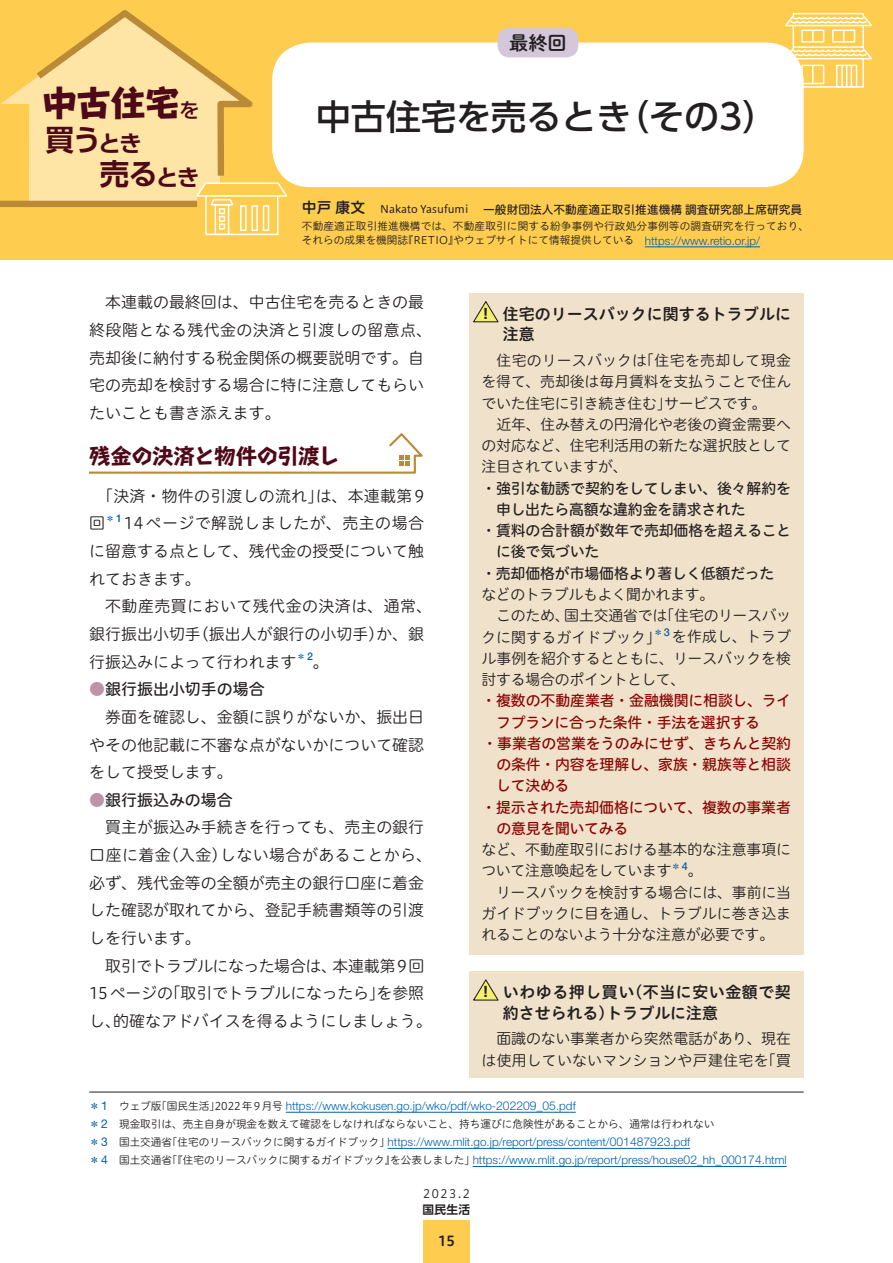
<style>
.page{position:relative;width:893px;height:1263px;background:#fff}
.page>*{position:absolute;margin:0;border:0;box-sizing:border-box;transform-origin:0 0}
.t1{font:500 35.1px "UD Shin Go Pro";color:#231f20}
.t2{font:800 34.5px "Take Std";color:#4e0919}
.t3{font:700 29.4px/34px "UD Shin Go Pro De";color:#4e0919}
.t4{font:700 21.3px "Take Std";letter-spacing:-.015em;color:#4e0919}
.t5{font:19.2px "Shuei M Go Std B";color:#231f20}
.t6{font:15.9px/27.6px "Hiragino UD Sans R Std W3";color:#231f20}
.t7{font:15.9px/20.2px "Hiragino UD Sans R Std W6";letter-spacing:.035em;color:#231f20}
.t8{font:15.9px "Hiragino UD Sans R Std N W5";color:#231f20}
.t9{font:15.9px/20.2px "Hiragino UD Sans R Std W6";letter-spacing:.005em;color:#231f20}
.t10{font:14.85px/21.3px "Hiragino UD Sans R Std W3";letter-spacing:-.01em;color:#231f20;text-align:justify}
.t11{font:14.85px "Hiragino UD Sans R Std W5";letter-spacing:-.01em;color:#8b0202}
.t12{font:14.85px "Hiragino UD Sans R Std W5";letter-spacing:-.01em;color:#231f20}
.t13{font:13.8px "Hiragino UD Sans R Std W6";color:#231f20}
.t14{font:700 13.8px "UD Shin Go Pro";color:#231f20}
.t15{font:300 11.7px/18px "Helvetica Neue LT Std";color:#0160ae}
.t16{font:11.7px "Hiragino UD Sans R Std W5";color:#231f20}
.t17{font:11.7px "Hiragino UD Sans R Std W3";color:#231f20}
.t18{font:700 11.7px "UD Shin Go Pro De";color:#231f20}
.t19{font:10.65px/13.8px "Hiragino UD Sans R Std W3";color:#231f20}
.t20{font:10.65px "Hiragino UD Sans R Std W4";color:#231f20}
.t21{font:500 9.3px "UD Shin Go Pro";color:#0160ae}
.s1{font-family:"UD Shin Go Pro";font-weight:500;font-size:20.4px}
.s2{font-size:22.95px}
.s3{font-family:"Hiragino UD Sans R Std W6";font-size:14.85px}
.s4{font-family:"Helvetica Neue LT Std";font-weight:300;font-size:11.7px;color:#0160ae}
.s5{font-family:"Helvetica Neue LT Std";font-size:10.65px}
.s6{color:#bf93a7}
.s7{font-family:"UD Shin Go Pro";font-weight:400;font-size:10.65px}
.s8{font-weight:400;font-size:12.15px}
.s9{font-family:"Hiragino UD Sans R Std W3";font-weight:400;font-size:10.65px;color:#231f20}
.s10{font-size:12.15px}
.s11{font-family:"UD Shin Go Pro";color:#0160ae}
.s12{font-family:"Helvetica Neue LT Std";font-size:12.15px;color:#0160ae}
</style>
<div class="page">
<div style="left:423px;top:1220px;width:47px;height:43px;background:#fecc4e"></div>
<div style="left:0;top:0;width:893px;height:259px;background:#fecc4e"></div>
<svg style="left:0;top:82px;width:30px;height:119px"></svg>
<div style="left:793px;top:58px;width:71px;height:30px;border:1px solid #fff"></div>
<div style="left:836px;top:65px;width:21px;height:23px;border:1px solid #fff"></div>
<hr style="left:841px;top:66px;width:2px;height:20px;background:#fff">
<svg style="left:846px;top:66px;width:6px;height:20px"></svg>
<div style="left:801px;top:65px;width:23px;height:19px;border:1px solid #fff"></div>
<svg style="left:812px;top:66px;width:1px;height:18px"></svg>
<svg style="left:783px;top:12px;width:89px;height:48px"></svg>
<div style="left:0;top:201px;width:197px;height:6px;background:#ba8a36"></div>
<svg style="left:30px;top:10px;width:259px;height:226px"></svg>
<hr style="left:645px;top:247px;width:115px;height:1px;background:#0160ae">
<div style="left:272px;top:43px;width:532px;height:144px;background:#fff;border-radius:38px"></div>
<div style="left:497px;top:28px;width:81px;height:29px;background:#d4c7d9;border-radius:12px"></div>
<div style="left:469px;top:293px;width:335px;height:662px;background:#f0e2ca"></div>
<div style="left:469px;top:972px;width:335px;height:106px;background:#f0e2ca"></div>
<svg style="left:89px;top:433px;width:334px;height:41px"></svg>
<svg style="left:473px;top:301px;width:26px;height:22px"></svg>
<svg style="left:473px;top:979px;width:26px;height:22px"></svg>
<hr style="left:286px;top:1112px;width:290px;height:1px;background:#0160ae">
<hr style="left:388px;top:1148px;width:302px;height:1px;background:#0160ae">
<hr style="left:473px;top:1166px;width:314px;height:1px;background:#0160ae">
<hr style="left:89px;top:1092px;width:715px;height:1px;background:#231f20">
<h2 class="t2" style="left:42px;top:75px;width:159px">中古住宅<span class="s1">を</span></h2>
<h3 class="t3" style="left:100px;top:122px;width:101px;text-indent:-55px">買う<span class="s2">とき<br></span>売る<span class="s2">とき</span></h3>
<p class="t5" style="left:509px;top:28px;width:59px">最終回</p>
<h1 class="t1" style="left:316px;top:88px;width:463px">中古住宅を売るとき（その3）</h1>
<p class="t20" style="left:302px;top:201px;width:168px"><span class="s3">中戸 康文　</span>Nakato Yasufumi</p>
<p class="t16" style="left:483px;top:200px;width:320px">一般財団法人不動産適正取引推進機構 調査研究部上席研究員</p>
<p class="t19" style="left:302px;top:219px;width:509px">不動産適正取引推進機構では、不動産取引に関する紛争事例や行政処分事例等の調査研究を行っており、それらの成果を機関誌『RETIO』やウェブサイトにて情報提供している　<span class="s4">https://www.retio.or.jp/</span></p>
<p class="t6" style="left:89px;top:288px;width:344px;text-indent:16px">本連載の最終回は、中古住宅を売るときの最終段階となる残代金の決済と引渡しの留意点、売却後に納付する税金関係の概要説明です。自宅の売却を検討する場合に特に注意してもらいたいことも書き添えます。</p>
<h3 class="t4" style="left:89px;top:439px;width:252px">残金の決済と物件の引渡し</h3>
<p class="t6" style="left:89px;top:481px;width:336px;text-indent:8px">「決済・物件の引渡しの流れ」は、本連載第9回</p>
<p class="t21" style="left:106px;top:510px;width:18px">＊<span class="s5">1</span></p>
<p class="t6" style="left:89px;top:509px;width:336px;text-align:justify;text-indent:35px">14ページで解説しましたが、売主の場合に留意する点として、残代金の授受について触れておきます。</p>
<p class="t6" style="left:89px;top:592px;width:344px;text-indent:16px">不動産売買において残代金の決済は、通常、銀行振出小切手（振出人が銀行の小切手）か、銀行振込みによって行われます</p>
<p class="t21" style="left:297px;top:649px;width:18px">＊<span class="s5">2</span></p>
<p class="t6" style="left:313px;top:647px;width:17px">。</p>
<p class="t8" style="left:89px;top:677px;width:177px"><span class="s6">●</span>銀行振出小切手の場合</p>
<p class="t6" style="left:89px;top:702px;width:336px;text-align:justify;text-indent:16px">券面を確認し、金額に誤りがないか、振出日やその他記載に不審な点がないかについて確認をして授受します。</p>
<p class="t8" style="left:89px;top:788px;width:145px"><span class="s6">●</span>銀行振込みの場合</p>
<p class="t6" style="left:89px;top:813px;width:344px;text-indent:16px">買主が振込み手続きを行っても、売主の銀行口座に着金（入金）しない場合があることから、必ず、残代金等の全額が売主の銀行口座に着金した確認が取れてから、登記手続書類等の引渡しを行います。</p>
<p class="t6" style="left:89px;top:951px;width:344px;text-align:center">取引でトラブルになった場合は、本連載第9回<br>15ページの「取引でトラブルになったら」を参照し、的確なアドバイスを得るようにしましょう。</p>
<p class="t9" style="left:503px;top:303px;width:290px">住宅のリースバックに関するトラブルに注意</p>
<p class="t10" style="left:481px;top:349px;width:311px;text-indent:15px">住宅のリースバックは「住宅を売却して現金を得て、売却後は毎月賃料を支払うことで住んでいた住宅に引き続き住む」サービスです。</p>
<p class="t10" style="left:481px;top:413px;width:311px;text-indent:15px">近年、住み替えの円滑化や老後の資金需要への対応など、住宅利活用の新たな選択肢として注目されていますが、</p>
<p class="t12" style="left:481px;top:477px;width:311px">・強引な勧誘で契約をしてしまい、後々解約を</p>
<p class="t12" style="left:496px;top:498px;width:251px">申し出たら高額な違約金を請求された</p>
<p class="t12" style="left:481px;top:519px;width:311px">・賃料の合計額が数年で売却価格を超えること</p>
<p class="t12" style="left:496px;top:541px;width:105px">に後で気づいた</p>
<p class="t12" style="left:481px;top:562px;width:294px">・売却価格が市場価格より著しく低額だった</p>
<p class="t10" style="left:481px;top:583px;width:234px">などのトラブルもよく聞かれます。</p>
<p class="t10" style="left:496px;top:604px;width:296px">このため、国土交通省では「住宅のリースバッ</p>
<p class="t10" style="left:481px;top:625px;width:311px">クに関するガイドブック」<sup>＊</sup><sup>3</sup> を作成し、トラブ</p>
<p class="t10" style="left:481px;top:647px;width:311px">ル事例を紹介するとともに、リースバックを検</p>
<p class="t10" style="left:481px;top:668px;width:205px">討する場合のポイントとして、</p>
<p class="t11" style="left:481px;top:689px;width:311px">・複数の不動産業者・金融機関に相談し、ライ</p>
<p class="t11" style="left:496px;top:711px;width:265px">フプランに合った条件・手法を選択する</p>
<p class="t11" style="left:483px;top:732px;width:310px">・事業者の営業をうのみにせず、きちんと契約</p>
<p class="t11" style="left:496px;top:753px;width:296px">の条件・内容を理解し、家族・親族等と相談</p>
<p class="t11" style="left:496px;top:774px;width:75px">して決める</p>
<p class="t11" style="left:481px;top:796px;width:311px">・提示された売却価格について、複数の事業者</p>
<p class="t11" style="left:496px;top:817px;width:134px">の意見を聞いてみる</p>
<p class="t10" style="left:481px;top:838px;width:311px">など、不動産取引における基本的な注意事項について注意喚起をしています<sup>＊</sup><sup>4</sup>。</p>
<p class="t10" style="left:481px;top:880px;width:311px;text-indent:15px">リースバックを検討する場合には、事前に当ガイドブックに目を通し、トラブルに巻き込まれることのないよう十分な注意が必要です。</p>
<p class="t14" style="left:479px;top:303px;width:15px">！</p>
<p class="t7" style="left:503px;top:981px;width:289px">いわゆる押し買い（不当に安い金額で契約させられる）トラブルに注意</p>
<p class="t10" style="left:481px;top:1027px;width:311px;text-align:right">面識のない事業者から突然電話があり、現在は使用していないマンションや戸建住宅を「買</p>
<p class="t14" style="left:479px;top:981px;width:15px">！</p>
<p class="t15" style="left:89px;top:1096px;width:488px"><span class="s7">＊</span><span class="s8">1</span> <span class="s9">ウェブ版「国民生活」2022年9月号</span> https://www.kokusen.go.jp/wko/pdf/wko-<span class="s10">202209</span>_<span class="s10">05</span>.pdf</p>
<p class="t19" style="left:89px;top:1116px;width:627px"><span class="s11">＊</span><span class="s12">2</span> 現金取引は、売主自身が現金を数えて確認をしなければならないこと、持ち運びに危険性があることから、通常は行われない</p>
<p class="t15" style="left:89px;top:1133px;width:699px"><span class="s7">＊</span><span class="s8">3</span> <span class="s9">国土交通省「住宅のリースバックに関するガイドブック」</span>https://www.mlit.go.jp/report/press/content/<span class="s10">001487923</span>.pdf<br><span class="s7">＊</span><span class="s8">4</span> <span class="s9">国土交通省「『住宅のリースバックに関するガイドブック』を公表しました」</span>https://www.mlit.go.jp/report/press/house<span class="s10">02</span>_hh_<span class="s10">000174</span>.html</p>
<p class="t17" style="left:423px;top:1185px;width:48px">2023.2</p>
<p class="t18" style="left:423px;top:1200px;width:49px">国民生活</p>
<p class="t13" style="left:438px;top:1231px;width:18px">15</p>
</div>
